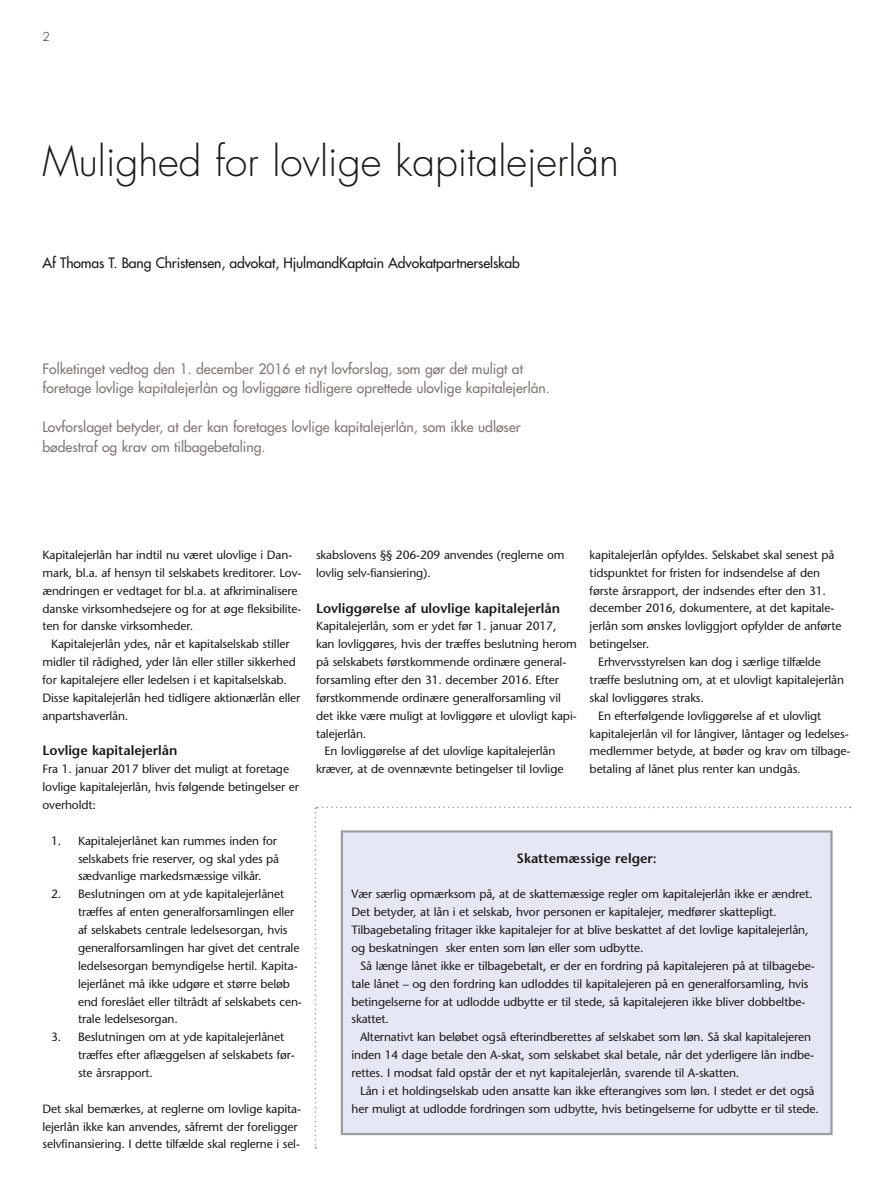
<style>
.page{position:relative;width:893px;height:1191px;background:#fff}
.page>*{position:absolute;margin:0;border:0;box-sizing:border-box;transform-origin:0 0}
.t1{font:300 40.5px "Futura";color:#1a1a18}
.t2{font:13.95px/19.5px "Futura";color:#827874}
.t3{font:13.95px "Futura";letter-spacing:-.01em;color:#1a1a18}
.t4{font:600 13.5px "Stone Sans";color:#1a1a18}
.t5{font:12px/17.9px "Stone Sans";letter-spacing:-.01em;color:#1a1a18}
.t6{font:300 12px "Futura";color:#1a1a18}
</style>
<div class="page">
<svg style="left:315px;top:806px;width:536px;height:342px"></svg>
<p class="t6" style="left:43px;top:29px;width:9px">2</p>
<h1 class="t1" style="left:43px;top:137px;width:578px">Mulighed for lovlige kapitalejerlån</h1>
<p class="t3" style="left:43px;top:255px;width:479px">Af Thomas T. Bang Christensen, advokat, HjulmandKaptain Advokatpartnerselskab</p>
<p class="t2" style="left:43px;top:359px;width:509px">Folketinget vedtog den 1. december 2016 et nyt lovforslag, som gør det muligt at foretage lovlige kapitalejerlån og lovliggøre tidligere oprettede ulovlige kapitalejerlån.</p>
<p class="t2" style="left:43px;top:417px;width:480px">Lovforslaget betyder, at der kan foretages lovlige kapitalejerlån, som ikke udløser bødestraf og krav om tilbagebetaling.</p>
<p class="t5" style="left:43px;top:546px;width:261px">Kapitalejerlån har indtil nu været ulovlige i Dan&shy;mark, bl.a. af hensyn til selskabets kreditorer. Lov&shy;ændringen er vedtaget for bl.a. at afkriminalisere danske virksomhedsejere og for at øge fleksibilite&shy;ten for danske virksomheder.</p>
<p class="t5" style="left:43px;top:635px;width:259px;text-indent:9px">Kapitalejerlån ydes, når et kapitalselskab stiller midler til rådighed, yder lån eller stiller sikkerhed for kapitalejere eller ledelsen i et kapitalselskab.<br>Disse kapitalejerlån hed tidligere aktionærlån eller anpartshaverlån.</p>
<p class="t4" style="left:43px;top:742px;width:136px">Lovlige kapitalejerlån</p>
<p class="t5" style="left:43px;top:760px;width:258px">Fra 1. januar 2017 bliver det muligt at foretage lovlige kapitalejerlån, hvis følgende betingelser er overholdt:</p>
<p class="t5" style="left:78px;top:831px;width:203px;text-indent:-27px">1. Kapitalejerlånet kan rummes inden for selskabets frie reserver, og skal ydes på sædvanlige markedsmæssige vilkår.</p>
<p class="t5" style="left:78px;top:885px;width:225px;text-indent:-27px">2. Beslutningen om at yde kapitalejerlånet træffes af enten generalforsamlingen eller af selskabets centrale ledelsesorgan, hvis generalforsamlingen har givet det centrale ledelsesorgan bemyndigelse hertil. Kapita&shy;lejerlånet må ikke udgøre et større beløb end foreslået eller tiltrådt af selskabets cen&shy;trale ledelsesorgan.</p>
<p class="t5" style="left:78px;top:1028px;width:218px;text-indent:-27px">3. Beslutningen om at yde kapitalejerlånet træffes efter aflæggelsen af selskabets før&shy;ste årsrapport.</p>
<p class="t5" style="left:43px;top:1099px;width:260px">Det skal bemærkes, at reglerne om lovlige kapita&shy;lejerlån ikke kan anvendes, såfremt der foreligger selvfinansiering. I dette tilfælde skal reglerne i sel-</p>
<p class="t5" style="left:316px;top:546px;width:250px">skabslovens §§ 206-209 anvendes (reglerne om lovlig selv-fiansiering).</p>
<p class="t4" style="left:316px;top:599px;width:246px">Lovliggørelse af ulovlige kapitalejerlån</p>
<p class="t5" style="left:316px;top:617px;width:242px">Kapitalejerlån, som er ydet før 1. januar 2017,</p>
<p class="t5" style="left:316px;top:635px;width:262px">kan lovliggøres, hvis der træffes beslutning herom</p>
<p class="t5" style="left:316px;top:653px;width:252px">på selskabets førstkommende ordinære general-</p>
<p class="t5" style="left:316px;top:671px;width:244px">forsamling efter den 31. december 2016. Efter</p>
<p class="t5" style="left:316px;top:688px;width:246px">førstkommende ordinære generalforsamling vil</p>
<p class="t5" style="left:316px;top:706px;width:262px">det ikke være muligt at lovliggøre et ulovligt kapi-</p>
<p class="t5" style="left:316px;top:724px;width:52px">talejerlån.</p>
<p class="t5" style="left:325px;top:742px;width:232px">En lovliggørelse af det ulovlige kapitalejerlån</p>
<p class="t5" style="left:316px;top:760px;width:249px">kræver, at de ovennævnte betingelser til lovlige</p>
<p class="t5" style="left:590px;top:546px;width:246px">kapitalejerlån opfyldes. Selskabet skal senest på</p>
<p class="t5" style="left:590px;top:563px;width:232px">tidspunktet for fristen for indsendelse af den</p>
<p class="t5" style="left:590px;top:581px;width:238px">første årsrapport, der indsendes efter den 31.</p>
<p class="t5" style="left:590px;top:599px;width:246px">december 2016, dokumentere, at det kapitale-</p>
<p class="t5" style="left:590px;top:617px;width:253px">jerlån som ønskes lovliggjort opfylder de anførte</p>
<p class="t5" style="left:590px;top:635px;width:61px">betingelser.</p>
<p class="t5" style="left:598px;top:653px;width:224px">Erhvervsstyrelsen kan dog i særlige tilfælde</p>
<p class="t5" style="left:590px;top:671px;width:256px">træffe beslutning om, at et ulovligt kapitalejerlån</p>
<p class="t5" style="left:590px;top:688px;width:116px">skal lovliggøres straks.</p>
<p class="t5" style="left:598px;top:706px;width:225px">En efterfølgende lovliggørelse af et ulovligt</p>
<p class="t5" style="left:590px;top:724px;width:261px">kapitalejerlån vil for långiver, låntager og ledelses-</p>
<p class="t5" style="left:590px;top:742px;width:262px">medlemmer betyde, at bøder og krav om tilbage-</p>
<p class="t5" style="left:590px;top:760px;width:213px">betaling af lånet plus renter kan undgås.</p>
<p class="t4" style="left:517px;top:849px;width:142px">Skattemæssige relger:</p>
<p class="t5" style="left:351px;top:885px;width:463px">Vær særlig opmærksom på, at de skattemæssige regler om kapitalejerlån ikke er ændret.<br>Det betyder, at lån i et selskab, hvor personen er kapitalejer, medfører skattepligt.<br>Tilbagebetaling fritager ikke kapitalejer for at blive beskattet af det lovlige kapitalejerlån, og beskatningen sker enten som løn eller som udbytte.</p>
<p class="t5" style="left:351px;top:956px;width:465px;text-indent:9px">Så længe lånet ikke er tilbagebetalt, er der en fordring på kapitalejeren på at tilbagebe&shy;tale lånet – og den fordring kan udloddes til kapitalejeren på en generalforsamling, hvis betingelserne for at udlodde udbytte er til stede, så kapitalejeren ikke bliver dobbeltbe&shy;skattet.</p>
<p class="t5" style="left:351px;top:1028px;width:464px;text-indent:9px">Alternativt kan beløbet også efterindberettes af selskabet som løn. Så skal kapitalejeren inden 14 dage betale den A-skat, som selskabet skal betale, når det yderligere lån indbe&shy;rettes. I modsat fald opstår der et nyt kapitalejerlån, svarende til A-skatten.</p>
<p class="t5" style="left:351px;top:1081px;width:469px;text-align:center">Lån i et holdingselskab uden ansatte kan ikke efterangives som løn. I stedet er det også her muligt at udlodde fordringen som udbytte, hvis betingelserne for udbytte er til stede.</p>
</div>
